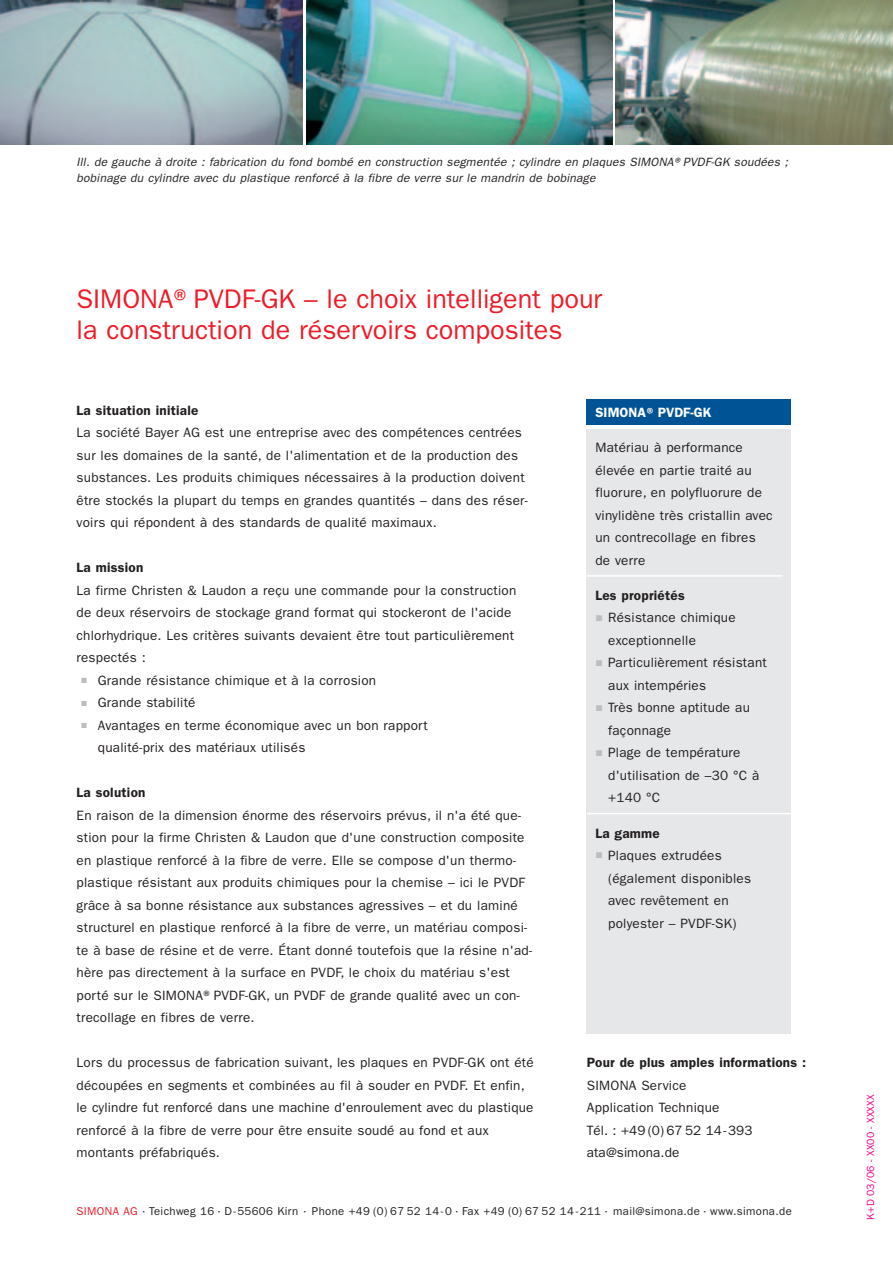
<style>
.page{position:relative;width:893px;height:1263px;background:#fff}
.page>*{position:absolute;margin:0;border:0;box-sizing:border-box;transform-origin:0 0}
.t1{font:27px/31.5px "Franklin Gothic";color:#ee1c28}
.t2{font:13.5px/22.5px "Franklin Gothic";letter-spacing:.02em;color:#231f20}
.t3{font:600 13.5px "Franklin Gothic";letter-spacing:.02em;color:#231f20}
.t4{font:600 13.5px "Franklin Gothic";letter-spacing:.005em;color:#fff}
.t5{font:italic 12px/16.5px "Franklin Gothic";letter-spacing:.02em;color:#231f20}
.t6{font:11.4px "Franklin Gothic";letter-spacing:.03em;color:#231f20}
.t7{font:10.5px "Franklin Gothic";color:#ed028c}
.s1{font-family:"European Pi Three";font-size:12px;color:#bcbdc0}
.s2{font-family:"European Pi Three";color:#bcbdc0}
.s3{color:#ee1c28}
</style>
<div class="page">
<div style="left:586px;top:429px;width:204px;height:605px;background:#e6e7e9"></div>
<div style="left:586px;top:400px;width:204px;height:25px;background:#005495"></div>
<img style="left:0;top:0;width:303px;height:145px">
<img style="left:306px;top:0;width:306px;height:145px">
<img style="left:615px;top:0;width:278px;height:145px">
<hr style="left:587px;top:575px;width:195px;height:2px;background:#fff">
<hr style="left:587px;top:813px;width:204px;height:1px;background:#fff">
<p class="t5" style="left:77px;top:154px;width:715px">Ill. de gauche à droite : fabrication du fond bombé en construction segmentée ; cylindre en plaques SIMONA®PVDF-GK soudées ; bobinage du cylindre avec du plastique renforcé à la fibre de verre sur le mandrin de bobinage</p>
<h1 class="t1" style="left:77px;top:285px;width:527px">SIMONA®PVDF-GK – le choix intelligent pour la construction de réservoirs composites</h1>
<p class="t3" style="left:77px;top:406px;width:123px">La situation initiale</p>
<p class="t2" style="left:77px;top:423px;width:453px">La société Bayer AG est une entreprise avec des compétences centrées sur les domaines de la santé, de l'alimentation et de la production des substances. Les produits chimiques nécessaires à la production doivent être stockés la plupart du temps en grandes quantités – dans des réser&shy;voirs qui répondent à des standards de qualité maximaux.</p>
<p class="t3" style="left:77px;top:563px;width:68px">La mission</p>
<p class="t2" style="left:77px;top:580px;width:441px">La firme Christen &amp; Laudon a reçu une commande pour la construction de deux réservoirs de stockage grand format qui stockeront de l'acide chlorhydrique. Les critères suivants devaient être tout particulièrement respectés :</p>
<p class="t2" style="left:81px;top:670px;width:297px"><span class="s1">-</span> Grande résistance chimique et à la corrosion</p>
<p class="t2" style="left:81px;top:693px;width:116px"><span class="s1">-</span> Grande stabilité</p>
<p class="t2" style="left:98px;top:715px;width:332px;text-indent:-17px"><span class="s1">-</span> Avantages en terme économique avec un bon rapport qualité-prix des matériaux utilisés</p>
<p class="t3" style="left:77px;top:788px;width:70px">La solution</p>
<p class="t2" style="left:77px;top:805px;width:457px">En raison de la dimension énorme des réservoirs prévus, il n'a été que&shy;stion pour la firme Christen &amp; Laudon que d'une construction composite en plastique renforcé à la fibre de verre. Elle se compose d'un thermo&shy;plastique résistant aux produits chimiques pour la chemise – ici le PVDF grâce à sa bonne résistance aux substances agressives – et du laminé structurel en plastique renforcé à la fibre de verre, un matériau composi&shy;te à base de résine et de verre. Étant donné toutefois que la résine n'ad&shy;hère pas directement à la surface en PVDF, le choix du matériau s'est porté sur le SIMONA®PVDF-GK, un PVDF de grande qualité avec un con&shy;trecollage en fibres de verre.</p>
<p class="t2" style="left:77px;top:1053px;width:459px">Lors du processus de fabrication suivant, les plaques en PVDF-GK ont été découpées en segments et combinées au fil à souder en PVDF. Et enfin, le cylindre fut renforcé dans une machine d'enroulement avec du plastique renforcé à la fibre de verre pour être ensuite soudé au fond et aux montants préfabriqués.</p>
<p class="t4" style="left:595px;top:407px;width:117px">SIMONA®PVDF-GK</p>
<p class="t2" style="left:595px;top:437px;width:179px">Matériau à performance élevée en partie traité au fluorure, en polyfluorure de vinylidène très cristallin avec un contrecollage en fibres de verre</p>
<p class="t3" style="left:595px;top:591px;width:91px">Les propriétés</p>
<p class="t2" style="left:608px;top:608px;width:129px;text-indent:-13px"><span class="s2">-</span> Résistance chimique exceptionnelle</p>
<p class="t2" style="left:608px;top:653px;width:160px;text-indent:-13px"><span class="s2">-</span> Particulièrement résistant aux intempéries</p>
<p class="t2" style="left:608px;top:698px;width:143px;text-indent:-13px"><span class="s2">-</span> Très bonne aptitude au façonnage</p>
<p class="t2" style="left:608px;top:743px;width:153px;text-indent:-13px"><span class="s2">-</span> Plage de température d'utilisation de –30 °C à +140 °C</p>
<p class="t3" style="left:595px;top:828px;width:66px">La gamme</p>
<p class="t2" style="left:608px;top:845px;width:144px;text-indent:-13px"><span class="s2">-</span> Plaques extrudées (également disponibles avec revêtement en polyester – PVDF-SK)</p>
<p class="t3" style="left:587px;top:1058px;width:221px">Pour de plus amples informations :</p>
<p class="t2" style="left:587px;top:1075px;width:167px">SIMONA Service<br>Application Technique<br>Tél. : +49 (0) 67 52 14-393 ata@simona.de</p>
<p class="t6" style="left:77px;top:1208px;width:717px"><span class="s3">SIMONA AG</span> · Teichweg 16 · D-55606 Kirn · Phone +49 (0) 67 52 14-0 · Fax +49 (0) 67 52 14-211 · mail@simona.de · www.simona.de</p>
<p class="t7" style="left:867px;top:1220px;width:127px;rotate:-90deg">K+D 03/06 - XX00 - XXXXX</p>
</div>
